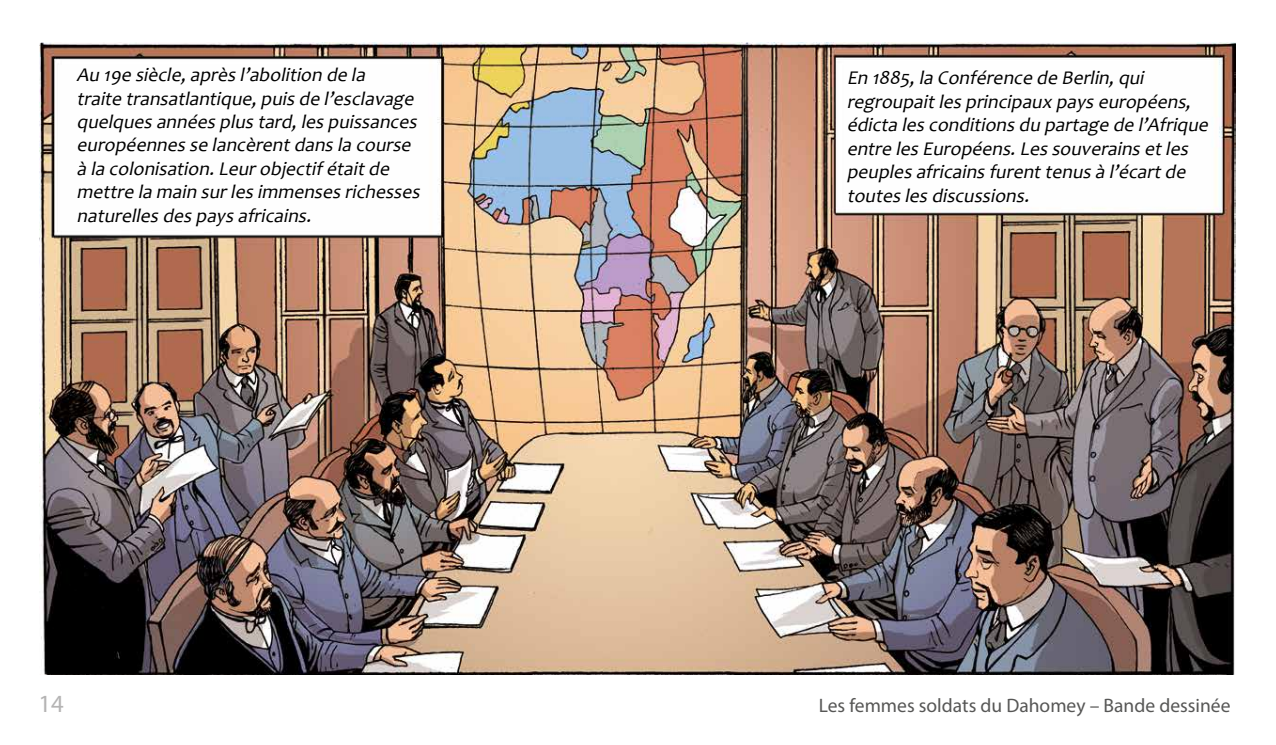
<style>
.page{position:relative;width:1276px;height:745px;background:#fff}
.page>*{position:absolute;margin:0;border:0;box-sizing:border-box;transform-origin:0 0}
.t1{font:24.75px "Myriad Pro";color:#b5b4b4}
.t2{font:italic 19.5px/23.4px "Candara";color:#000}
.t3{font:19.5px "Myriad Pro";color:#575756}
</style>
<div class="page">
<img style="left:39px;top:43px;width:1196px;height:631px">
<p class="t2" style="left:77px;top:63px;width:349px">Au 19e siècle,aprèsl’abolition de la<br>traite transatlantique,puisde l’esclavage quelquesannéesplustard,lespuissances européennesse lancèrentdansla course à la colonisation.Leurobjectifétaitde mettre la main surlesimmensesrichesses naturellesdespaysafricains.</p>
<p class="t2" style="left:846px;top:66px;width:367px">En 1885,la Conférence de Berlin,qui regroupaitlesprincipaux payseuropéens, édicta lesconditionsdu partage de l’Afrique entre lesEuropéens.Lessouverainsetles peuplesafricainsfurenttenusà l’écartde touteslesdiscussions.</p>
<p class="t1" style="left:38px;top:688px;width:27px">14</p>
<p class="t3" style="left:819px;top:693px;width:413px">Les femmes soldats du Dahomey – Bande dessinée</p>
</div>
